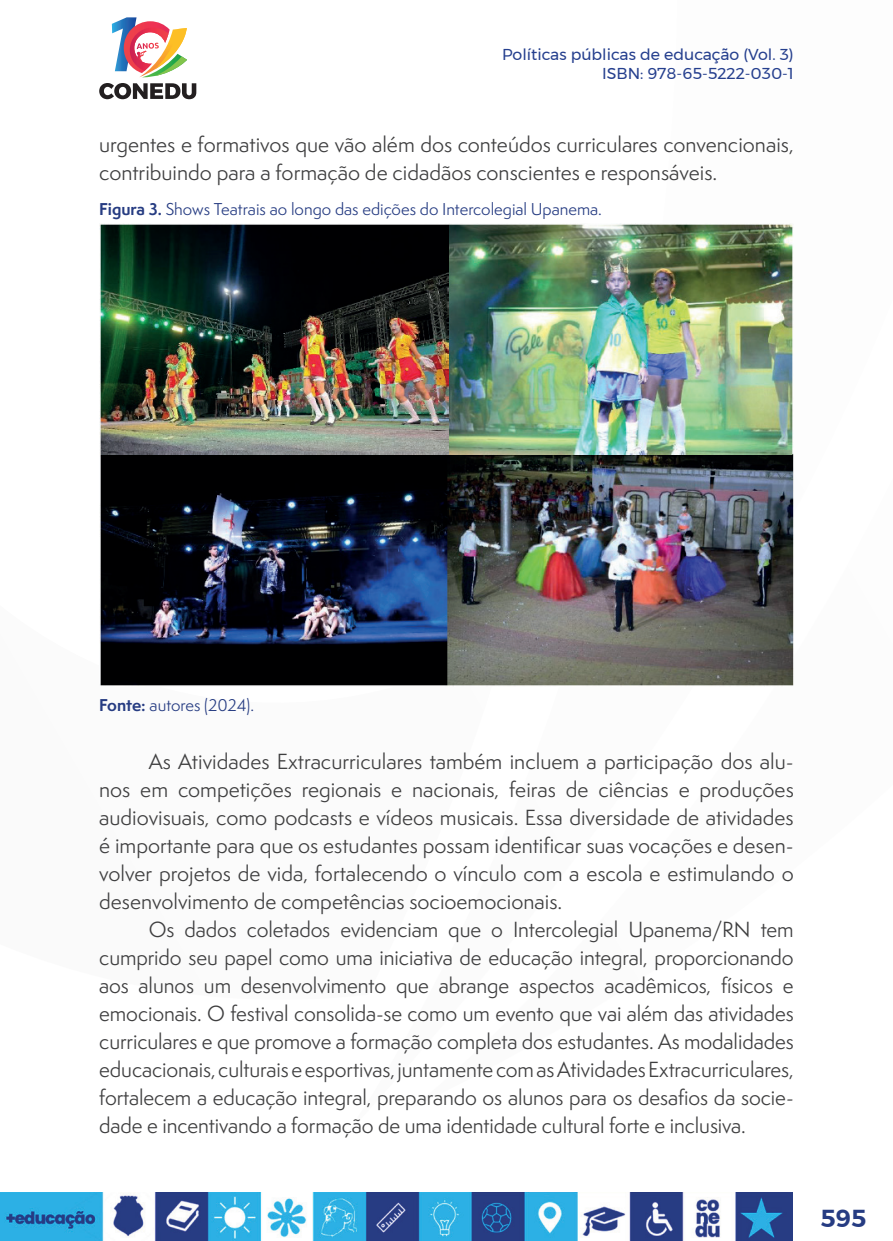
<style>
.page{position:relative;width:893px;height:1241px;background:#fff}
.page>*{position:absolute;margin:0;border:0;box-sizing:border-box;transform-origin:0 0}
.t1{font:600 24.5px "Montserrat";color:#263c82}
._7_CORPO{font:20.12px/28px "Semplicita Pro";color:#3e3e3f;text-align:justify}
._9_LEGENDAS{font:15.75px "Semplicita Pro";color:#263c82}
.t2{font:15.75px/18.9px "Montserrat";color:#253f8e;text-align:right}
._13_FONTES{font:15.75px "Semplicita Pro";color:#263c82}
.s1{font-weight:700}
</style>
<div class="page">
<svg style="left:112px;top:17px;width:75px;height:60px"></svg>
<svg style="left:99px;top:83px;width:97px;height:16px"></svg>
<img style="left:0;top:1192px;width:793px;height:48px">
<img style="left:99px;top:224px;width:695px;height:462px">
<p class="t2" style="left:502px;top:45px;width:293px">Políticas públicas de educação (Vol. 3)<br>ISBN: 978-65-5222-030-1</p>
<p class="_7_CORPO" style="left:99px;top:130px;width:696px">urgentes e formativos que vão além dos conteúdos curriculares convencionais, contribuindo para a formação de cidadãos conscientes e responsáveis.</p>
<p class="_9_LEGENDAS" style="left:99px;top:198px;width:504px"><span class="s1">Figura 3.</span> Shows Teatrais ao longo das edições do Intercolegial Upanema.</p>
<p class="_13_FONTES" style="left:99px;top:694px;width:156px"><span class="s1">Fonte:</span> autores (2024).</p>
<p class="_7_CORPO" style="left:99px;top:746px;width:696px;text-indent:50px">As Atividades Extracurriculares também incluem a participação dos alu&shy;nos em competições regionais e nacionais, feiras de ciências e produções audiovisuais, como podcasts e vídeos musicais. Essa diversidade de atividades é importante para que os estudantes possam identificar suas vocações e desen&shy;volver projetos de vida, fortalecendo o vínculo com a escola e estimulando o desenvolvimento de competências socioemocionais.</p>
<p class="_7_CORPO" style="left:99px;top:914px;width:696px;text-indent:50px">Os dados coletados evidenciam que o Intercolegial Upanema/RN tem cumprido seu papel como uma iniciativa de educação integral, proporcionando aos alunos um desenvolvimento que abrange aspectos acadêmicos, físicos e emocionais. O festival consolida-se como um evento que vai além das atividades curriculares e que promove a formação completa dos estudantes. As modalidades educacionais, culturais e esportivas, juntamente com as Atividades Extracurriculares, fortalecem a educação integral, preparando os alunos para os desafios da socie&shy;dade e incentivando a formação de uma identidade cultural forte e inclusiva.</p>
<p class="t1" style="left:820px;top:1198px;width:47px">595</p>
</div>
